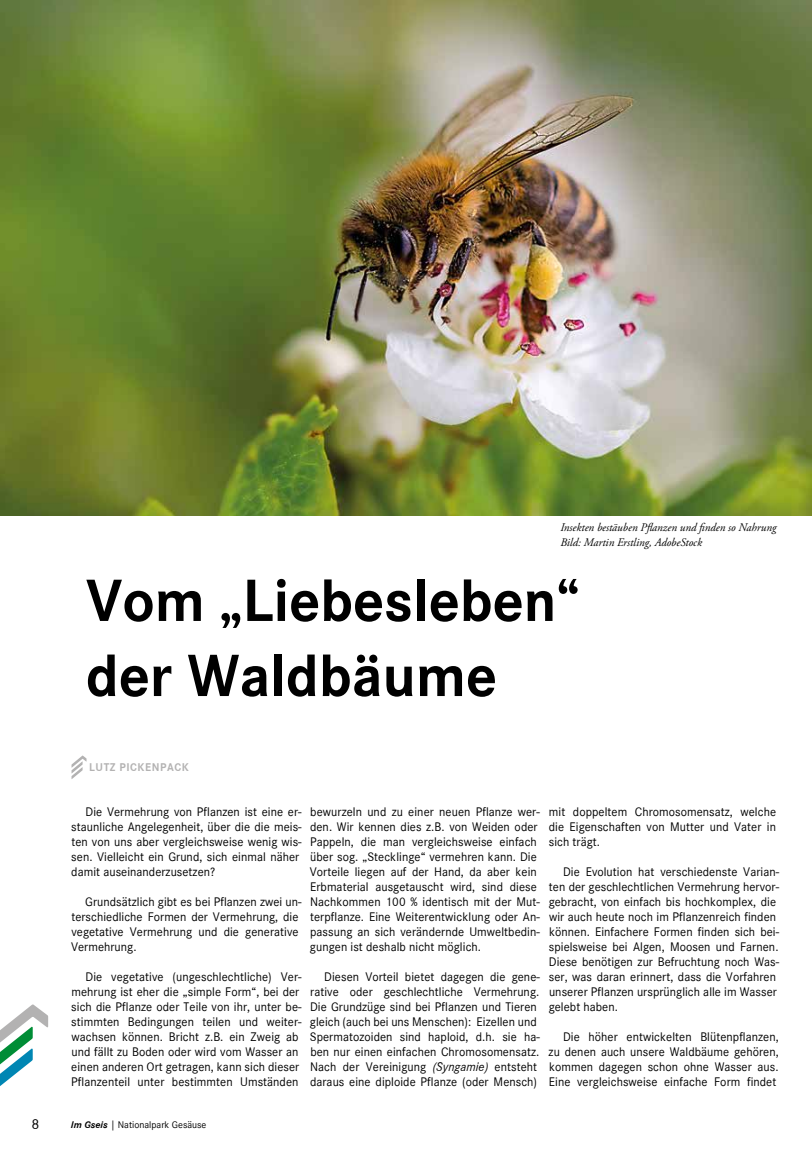
<style>
.page{position:relative;width:812px;height:1149px;background:#fff}
.page>*{position:absolute;margin:0;border:0;box-sizing:border-box;transform-origin:0 0}
.t1{font:61.75px/75px "Corporate S Bold";color:#000}
.t2{font:15px "Corporate S Regular";color:#000}
.t3{font:12.88px/15px "Corporate S Regular";letter-spacing:.005em;color:#000}
.t4{font:italic 11.62px/15px "Adobe Garamond Pro";color:#000}
.t5{font:11.62px "Corporate S Bold";letter-spacing:.05em;color:#b3b2b2}
.t6{font:10px "Corporate S Regular";color:#000}
.s1{font-style:italic}
.s2{font-family:"Corporate S Bold";font-style:italic}
</style>
<div class="page">
<svg style="left:0;top:1004px;width:48px;height:82px"></svg>
<img style="left:0;top:0;width:811px;height:516px">
<svg style="left:71px;top:755px;width:15px;height:24px"></svg>
<p class="t4" style="left:560px;top:520px;width:217px">Insekten bestäuben Pflanzen und finden so Nahrung<br>Bild: Martin Erstling, AdobeStock</p>
<h1 class="t1" style="left:86px;top:564px;width:494px">Vom „Liebesleben“ der Waldbäume</h1>
<p class="t5" style="left:89px;top:760px;width:101px">LUTZ PICKENPACK</p>
<p class="t3" style="left:71px;top:804px;width:232px;text-indent:14px">Die Vermehrung von Pflanzen ist eine er&shy;staunliche Angelegenheit, über die die meis&shy;ten von uns aber vergleichsweise wenig wis&shy;sen. Vielleicht ein Grund, sich einmal näher damit auseinanderzusetzen?</p>
<p class="t3" style="left:71px;top:894px;width:232px;text-indent:14px">Grundsätzlich gibt es bei Pflanzen zwei un&shy;terschiedliche Formen der Vermehrung, die vegetative Vermehrung und die generative Vermehrung.</p>
<p class="t3" style="left:71px;top:969px;width:232px;text-indent:14px">Die vegetative (ungeschlechtliche) Ver&shy;mehrung ist eher die „simple Form“, bei der sich die Pflanze oder Teile von ihr, unter be&shy;stimmten Bedingungen teilen und weiter&shy;wachsen können. Bricht z.B. ein Zweig ab und fällt zu Boden oder wird vom Wasser an einen anderen Ort getragen, kann sich dieser Pflanzenteil unter bestimmten Umständen</p>
<p class="t3" style="left:310px;top:804px;width:231px">bewurzeln und zu einer neuen Pflanze wer&shy;den. Wir kennen dies z.B. von Weiden oder Pappeln, die man vergleichsweise einfach über sog. „Stecklinge“ vermehren kann. Die Vorteile liegen auf der Hand, da aber kein Erbmaterial ausgetauscht wird, sind diese Nachkommen 100 % identisch mit der Mut&shy;terpflanze. Eine Weiterentwicklung oder An&shy;passung an sich verändernde Umweltbedin&shy;gungen ist deshalb nicht möglich.</p>
<p class="t3" style="left:310px;top:969px;width:231px;text-indent:14px">Diesen Vorteil bietet dagegen die gene&shy;rative oder geschlechtliche Vermehrung.<br>Die Grundzüge sind bei Pflanzen und Tieren gleich (auch bei uns Menschen): Eizellen und Spermatozoiden sind haploid, d.h. sie ha&shy;ben nur einen einfachen Chromosomensatz.<br>Nach der Vereinigung <span class="s1">(Syngamie)</span> entsteht daraus eine diploide Pflanze (oder Mensch)</p>
<p class="t3" style="left:548px;top:804px;width:229px;text-align:justify">mit doppeltem Chromosomensatz, welche die Eigenschaften von Mutter und Vater in sich trägt.</p>
<p class="t3" style="left:548px;top:864px;width:232px;text-indent:14px">Die Evolution hat verschiedenste Varian&shy;ten der geschlechtlichen Vermehrung hervor&shy;gebracht, von einfach bis hochkomplex, die wir auch heute noch im Pflanzenreich finden können. Einfachere Formen finden sich bei&shy;spielsweise bei Algen, Moosen und Farnen.<br>Diese benötigen zur Befruchtung noch Was&shy;ser, was daran erinnert, dass die Vorfahren unserer Pflanzen ursprünglich alle im Wasser gelebt haben.</p>
<p class="t3" style="left:548px;top:1029px;width:231px;text-align:justify;text-indent:14px">Die höher entwickelten Blütenpflanzen, zu denen auch unsere Waldbäume gehören, kommen dagegen schon ohne Wasser aus.<br>Eine vergleichsweise einfache Form findet</p>
<p class="t2" style="left:31px;top:1115px;width:9px">8</p>
<p class="t6" style="left:71px;top:1118px;width:137px"><span class="s2">Im Gseis</span> | Nationalpark Gesäuse</p>
</div>
